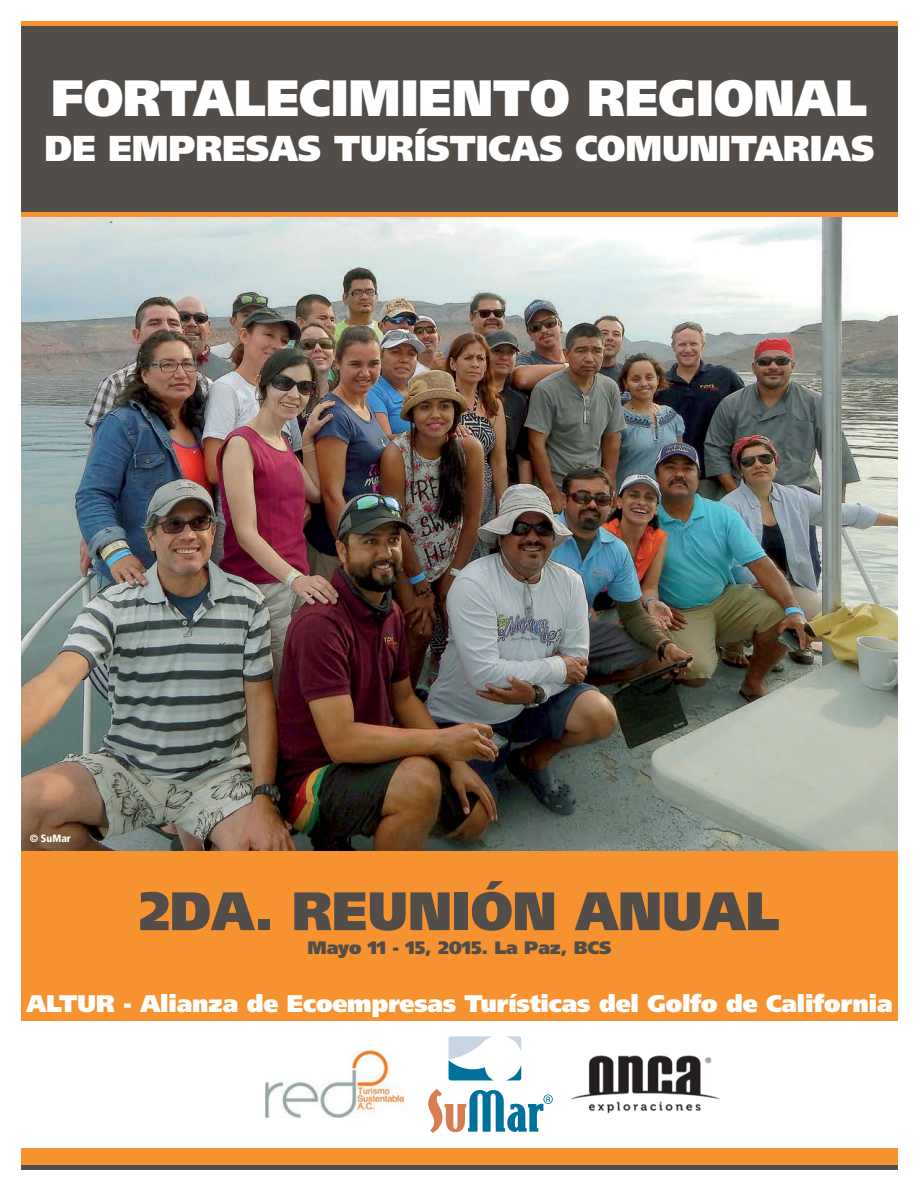
<style>
.page{position:relative;width:919px;height:1191px;background:#fff}
.page>*{position:absolute;margin:0;border:0;box-sizing:border-box;transform-origin:0 0}
.t1{font:900 54px "Frutiger LT Std";color:#524d48;scale:.95 1}
.t2{font:900 51px "Frutiger LT Std";color:#fff;scale:.95 1}
.t3{font:900 36px "Frutiger LT Std";color:#fff;scale:.95 1}
.t4{font:900 24px "Frutiger";letter-spacing:-.01em;color:#fff}
.t5{font:900 18px "Frutiger";letter-spacing:-.01em;color:#524d48}
.t6{font:900 condensed 10.5px "Frutiger LT Std";color:#fff}
</style>
<div class="page">
<div style="left:21px;top:1148px;width:876px;height:21px;background:#f69230"></div>
<div style="left:21px;top:808px;width:876px;height:212px;background:#f69230"></div>
<div style="left:21px;top:21px;width:876px;height:196px;background:#524d48"></div>
<img style="left:21px;top:217px;width:876px;height:633px">
<hr style="left:21px;top:213px;width:876px;height:4px;background:#f69230">
<hr style="left:21px;top:1165px;width:876px;height:4px;background:#524d48">
<div style="left:21px;top:21px;width:876px;height:5px;background:#f69230"></div>
<img style="left:571px;top:1055px;width:148px;height:58px">
<img style="left:266px;top:1050px;width:138px;height:68px">
<svg style="left:506px;top:1036px;width:15px;height:15px"></svg>
<svg style="left:448px;top:1036px;width:45px;height:44px"></svg>
<svg style="left:507px;top:1066px;width:14px;height:14px"></svg>
<svg style="left:428px;top:1089px;width:124px;height:44px"></svg>
<h2 class="t2" style="left:51px;top:67px;width:860px">FORTALECIMIENTO REGIONAL</h2>
<h3 class="t3" style="left:44px;top:126px;width:875px">DE EMPRESAS TURÍSTICAS COMUNITARIAS</h3>
<p class="t6" style="left:30px;top:832px;width:43px">© SuMar</p>
<h1 class="t1" style="left:139px;top:878px;width:675px">2DA. REUNIÓN ANUAL</h1>
<p class="t5" style="left:307px;top:936px;width:305px">Mayo 11 - 15, 2015. La Paz, BCS</p>
<p class="t4" style="left:26px;top:989px;width:867px">ALTUR - Alianza de Ecoempresas Turísticas del Golfo de California</p>
</div>
